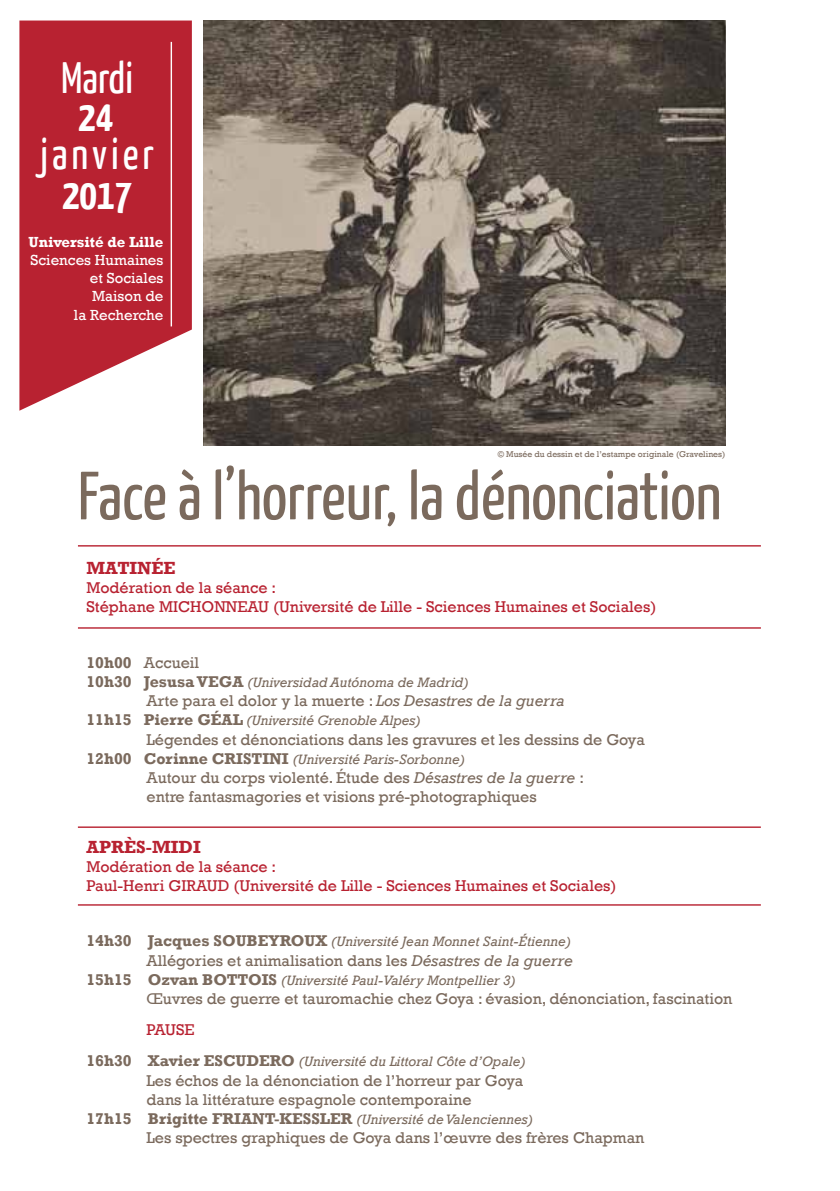
<style>
.page{position:relative;width:840px;height:1191px;background:#fff}
.page>*{position:absolute;margin:0;border:0;box-sizing:border-box;transform-origin:0 0}
.t1{font:68px "Yanone Kaffeesatz";color:#7b6a5d}
.t2{font:43.8px/75.6px "Yanone Kaffeesatz";letter-spacing:.09em;color:#fff;text-align:center}
.t3{font:700 43.8px/78.2px "Yanone Kaffeesatz";color:#fff;text-align:center}
.t4{font:700 18px "Rockwell";color:#b82231}
.t5{font:16px/19.2px "Rockwell";color:#7b6a5d}
.t6{font:16px/19.2px "Rockwell";color:#b82231}
.t7{font:700 16px "Rockwell";color:#7b6a5d}
.t8{font:15px/18px "Rockwell";color:#fff;text-align:right}
.t9{font:700 15px "Rockwell";color:#fff}
.t10{font:italic 14px "Rockwell";color:#7b6a5d}
.t11{font:8.6px "Rockwell";color:#7b6a5d}
.s1{font-weight:700}
.s2{font-weight:700;font-style:normal;font-size:16px}
.s3{font-style:italic}
.s4{font-weight:400;font-style:italic;font-size:14px}
</style>
<div class="page">
<svg style="left:19px;top:21px;width:173px;height:390px;fill:#b82231"></svg>
<hr style="left:170px;top:42px;width:2px;height:284px;background:#fff">
<img style="left:203px;top:21px;width:522px;height:424px">
<hr style="left:78px;top:826px;width:682px;height:2px;background:#b82231">
<hr style="left:78px;top:545px;width:682px;height:1px;background:#b82231">
<hr style="left:78px;top:627px;width:682px;height:1px;background:#b82231">
<hr style="left:78px;top:904px;width:682px;height:1px;background:#b82231">
<h2 class="t2" style="left:40px;top:39px;width:115px">Mardi janvier</h2>
<h2 class="t3" style="left:62px;top:76px;width:72px">24<br>2017</h2>
<p class="t9" style="left:29px;top:233px;width:136px">Université de Lille</p>
<p class="t8" style="left:30px;top:252px;width:134px">Sciences Humaines et Sociales<br>Maison de<br>la Recherche</p>
<p class="t11" style="left:497px;top:449px;width:229px">© Musée du dessin et de l’estampe originale (Gravelines)</p>
<h1 class="t1" style="left:78px;top:454px;width:644px">Face à l’horreur, la dénonciation</h1>
<p class="t4" style="left:86px;top:557px;width:91px">MATINéE</p>
<p class="t6" style="left:86px;top:578px;width:571px">Modération de la séance :<br>Stéphane MICHONNEAU (Université de Lille - Sciences Humaines et Sociales)</p>
<p class="t5" style="left:86px;top:653px;width:114px"><span class="s1">10h00</span> Accueil</p>
<p class="t10" style="left:86px;top:674px;width:383px"><span class="s2">10h30 Jesusa VEGA</span> (Universidad Autónoma de Madrid)</p>
<p class="t5" style="left:146px;top:691px;width:419px">Arte para el dolor y la muerte : <span class="s3">Los Desastres de la guerra</span></p>
<p class="t10" style="left:86px;top:712px;width:335px"><span class="s2">11h15 Pierre GÉAL</span> (Université Grenoble Alpes)</p>
<p class="t5" style="left:146px;top:730px;width:499px">Légendes et dénonciations dans les gravures et les dessins de Goya</p>
<p class="t10" style="left:86px;top:751px;width:380px"><span class="s2">12h00 Corinne CRISTINI</span> (Université Paris-Sorbonne)</p>
<p class="t5" style="left:146px;top:768px;width:439px">Autour du corps violenté. Étude des <span class="s3">Désastres de la guerre</span> : entre fantasmagories et visions pré-photographiques</p>
<p class="t4" style="left:86px;top:835px;width:116px">APRèS-MIDI</p>
<p class="t6" style="left:86px;top:857px;width:531px">Modération de la séance :<br>Paul-Henri GIRAUD (Université de Lille - Sciences Humaines et Sociales)</p>
<p class="t10" style="left:86px;top:933px;width:486px"><span class="s2">14h30 Jacques SOUBEYROUX</span> (Université Jean Monnet Saint-Étienne)</p>
<p class="t5" style="left:146px;top:951px;width:427px">Allégories et animalisation dans les <span class="s3">Désastres de la guerre</span></p>
<p class="t10" style="left:86px;top:972px;width:430px"><span class="s2">15h15 Ozvan BOTTOIS</span> (Université Paul-Valéry Montpellier 3)</p>
<p class="t5" style="left:146px;top:989px;width:587px">Œuvres de guerre et tauromachie chez Goya : évasion, dénonciation, fascination</p>
<p class="t6" style="left:146px;top:1020px;width:19px">Pause</p>
<p class="t10" style="left:86px;top:1053px;width:440px"><span class="s2">16h30 Xavier ESCUDERO</span> (Université du Littoral Côte d’Opale)</p>
<p class="t5" style="left:146px;top:1071px;width:378px">Les échos de la dénonciation de l’horreur par Goya</p>
<p class="t5" style="left:146px;top:1090px;width:326px">dans la littérature espagnole contemporaine</p>
<p class="t7" style="left:86px;top:1109px;width:448px">17h15 Brigitte FRIANT-KESSLER <span class="s4">(Université de Valenciennes)</span></p>
<p class="t5" style="left:146px;top:1128px;width:499px">Les spectres graphiques de Goya dans l’œuvre des frères Chapman</p>
</div>
